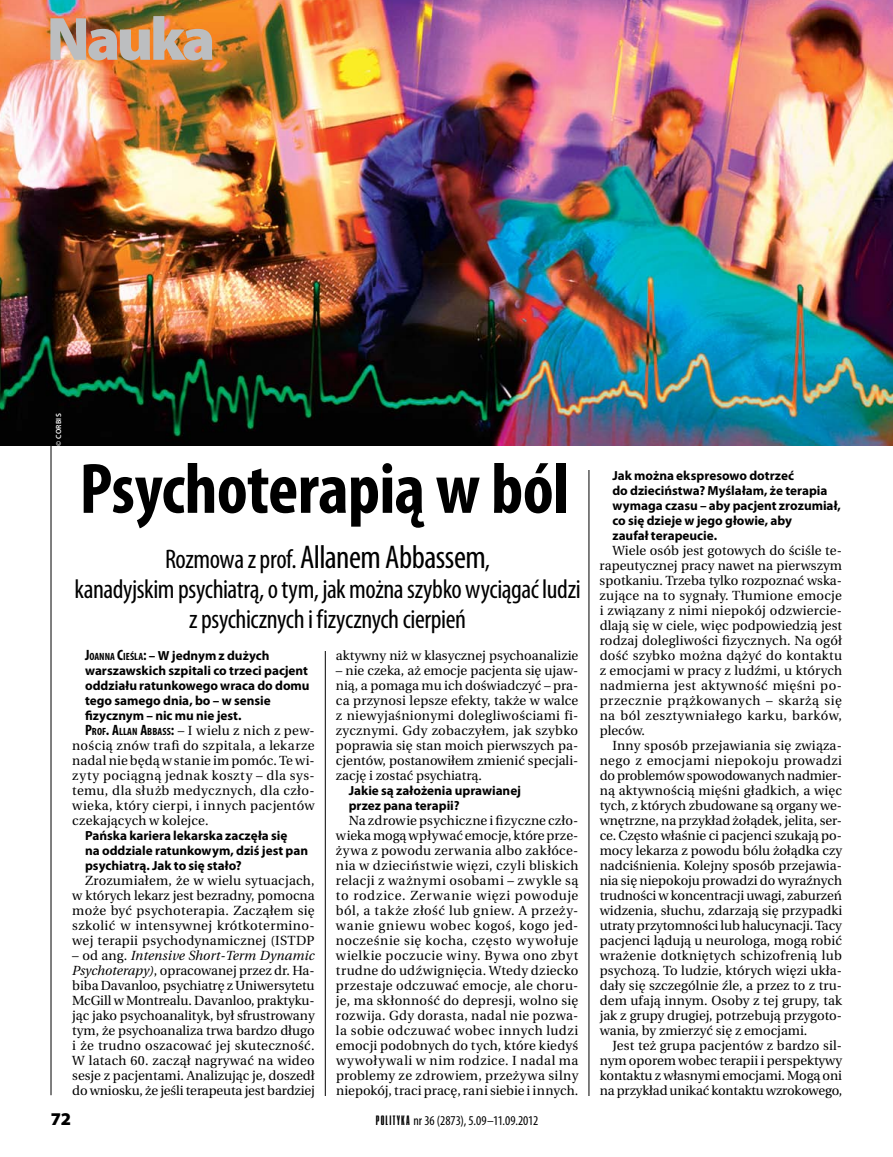
<style>
.page{position:relative;width:893px;height:1157px;background:#fff}
.page>*{position:absolute;margin:0;border:0;box-sizing:border-box;transform-origin:0 0}
.t1{font:700 condensed 72px "Myriad Pro";letter-spacing:-.01em;color:#000}
.t2{font:900 61.5px "Myriad Pro";letter-spacing:-.055em;color:#bcbec0}
.t3{font:condensed 33px "Myriad Pro";letter-spacing:-.015em;color:#000}
.t4{font:condensed 27px/30px "Myriad Pro";letter-spacing:-.015em;color:#000;text-align:center}
.t5{font:900 18px "Myriad Pro";color:#000}
.t6{font:condensed 13.5px "Myriad Pro";color:#000}
.t7{font:13.2px/15px "Utopia PE";color:#000;text-align:justify}
.t8{font:700 13.2px/15px "Myriad Pro";color:#000}
.t9{font:600 7.5px "Myriad Pro";letter-spacing:.045em;color:#fff}
.s1{font-size:27px}
.s2{font-stretch:condensed;font-size:15px}
.s3{font-stretch:condensed;font-size:10.5px}
.s4{font-family:"Myriad Pro";font-weight:700;font-stretch:condensed;font-size:15px}
.s5{font-family:"Myriad Pro";font-weight:700;font-stretch:condensed;font-size:10.5px}
.s6{font-style:italic}
.s7{font-family:"Pcompacta";font-weight:300;font-stretch:normal;font-size:11.7px}
</style>
<div class="page">
<img style="left:0;top:0;width:893px;height:446px">
<hr style="left:325px;top:651px;width:1px;height:444px;background:#000">
<hr style="left:589px;top:471px;width:1px;height:624px;background:#000">
<h2 class="t2" style="left:47px;top:-2px;width:170px">Nauka</h2>
<p class="t9" style="left:54px;top:446px;width:34px;rotate:-90deg">© corbis</p>
<h1 class="t1" style="left:79px;top:444px;width:491px">Psychoterapią w ból</h1>
<h3 class="t3" style="left:165px;top:537px;width:326px"><span class="s1">Rozmowa z prof.</span>Allanem Abbassem<span class="s1">,</span></h3>
<h3 class="t4" style="left:75px;top:573px;width:508px">kanadyjskim psychiatrą, o tym, jak można szybko wyciągać ludzi z psychicznych i fizycznych cierpień</h3>
<p class="t8" style="left:85px;top:647px;width:226px"><span class="s2">J</span><span class="s3">OANNA</span> <span class="s2">C</span><span class="s3">IEŚLA</span><span class="s2">:</span> – W jednym z dużych warszawskich szpitali co trzeci pacjent oddziału ratunkowego wraca do domu tego samego dnia, bo – w sensie fizycznym – nic mu nie jest.</p>
<p class="t7" style="left:72px;top:723px;width:244px;text-indent:13px"><span class="s4">P</span><span class="s5">ROF</span><span class="s4">. A</span><span class="s5">LLAN</span> <span class="s4">A</span><span class="s5">BBASS</span><span class="s4">:</span> – I wielu z nich z pew&shy;nością znów trafi do szpitala, a lekarze nadal nie będą w stanie im pomóc. Te wi&shy;zyty pociągną jednak koszty – dla sys&shy;temu, dla służb medycznych, dla czło&shy;wieka, który cierpi, i innych pacjentów czekających w kolejce.</p>
<p class="t8" style="left:85px;top:827px;width:225px">Pańska kariera lekarska zaczęła się<br>na oddziale ratunkowym, dziś jest pan psychiatrą. Jak to się stało?</p>
<p class="t7" style="left:72px;top:873px;width:244px;text-indent:13px">Zrozumiałem, że w wielu sytuacjach, w których lekarz jest bezradny, pomocna może być psychoterapia. Zacząłem się szkolić w intensywnej krótkotermino&shy;wej terapii psychodynamicznej (ISTDP</p>
<p class="t7" style="left:72px;top:948px;width:244px">– od ang. <span class="s6">Intensive Short-Term Dynamic Psychoterapy)</span>, opracowanej przez dr. Ha&shy;biba Davanloo, psychiatrę z Uniwersytetu McGill w Montrealu. Davanloo, praktyku&shy;jąc jako psychoanalityk, był sfrustrowany tym, że psychoanaliza trwa bardzo długo i że trudno oszacować jej skuteczność.<br>W latach 60. zaczął nagrywać na wideo sesje z pacjentami. Analizując je, doszedł do wniosku, że jeśli terapeuta jest bardziej</p>
<p class="t7" style="left:336px;top:648px;width:244px">aktywny niż w klasycznej psychoanalizie</p>
<p class="t7" style="left:336px;top:663px;width:244px">– nie czeka, aż emocje pacjenta się ujaw&shy;nią, a pomaga mu ich doświadczyć – pra&shy;ca przynosi lepsze efekty, także w walce z niewyjaśnionymi dolegliwościami fi&shy;zycznymi. Gdy zobaczyłem, jak szybko poprawia się stan moich pierwszych pa&shy;cjentów, postanowiłem zmienić specjali&shy;zację i zostać psychiatrą.</p>
<p class="t8" style="left:349px;top:782px;width:174px">Jakie są założenia uprawianej przez pana terapii?</p>
<p class="t7" style="left:336px;top:813px;width:244px;text-indent:13px">Na zdrowie psychiczne i fizyczne czło&shy;wieka mogą wpływać emocje, które prze&shy;żywa z powodu zerwania albo zakłóce&shy;nia w dzieciństwie więzi, czyli bliskich relacji z ważnymi osobami – zwykle są to rodzice. Zerwanie więzi powoduje ból, a także złość lub gniew. A przeży&shy;wanie gniewu wobec kogoś, kogo jed&shy;nocześnie się kocha, często wywołuje wielkie poczucie winy. Bywa ono zbyt trudne do udźwignięcia. Wtedy dziecko przestaje odczuwać emocje, ale choru&shy;je, ma skłonność do depresji, wolno się rozwija. Gdy dorasta, nadal nie pozwa&shy;la sobie odczuwać wobec innych ludzi emocji podobnych do tych, które kiedyś wywoływali w nim rodzice. I nadal ma problemy ze zdrowiem, przeżywa silny niepokój, traci pracę, rani siebie i innych.</p>
<h3 class="t5" style="left:51px;top:1106px;width:22px">72</h3>
<p class="t6" style="left:376px;top:1112px;width:164px"><span class="s7">polityka</span> nr 36 (2873), 5.09–11.09.2012</p>
<p class="t8" style="left:612px;top:467px;width:230px">Jak można ekspresowo dotrzeć<br>do dzieciństwa? Myślałam, że terapia wymaga czasu – aby pacjent zrozumiał, co się dzieje w jego głowie, aby<br>zaufał terapeucie.</p>
<p class="t7" style="left:600px;top:543px;width:244px;text-indent:13px">Wiele osób jest gotowych do ściśle te&shy;rapeutycznej pracy nawet na pierwszym spotkaniu. Trzeba tylko rozpoznać wska&shy;zujące na to sygnały. Tłumione emocje i związany z nimi niepokój odzwiercie&shy;dlają się w ciele, więc podpowiedzią jest rodzaj dolegliwości fizycznych. Na ogół dość szybko można dążyć do kontaktu z emocjami w pracy z ludźmi, u których nadmierna jest aktywność mięśni po&shy;przecznie prążkowanych – skarżą się na ból zesztywniałego karku, barków, pleców.</p>
<p class="t7" style="left:600px;top:738px;width:244px;text-indent:13px">Inny sposób przejawiania się związa&shy;nego z emocjami niepokoju prowadzi do problemów spowodowanych nadmier&shy;ną aktywnością mięśni gładkich, a więc tych, z których zbudowane są organy we&shy;wnętrzne, na przykład żołądek, jelita, ser&shy;ce. Często właśnie ci pacjenci szukają po&shy;mocy lekarza z powodu bólu żołądka czy nadciśnienia. Kolejny sposób przejawia&shy;nia się niepokoju prowadzi do wyraźnych trudności w koncentracji uwagi, zaburzeń widzenia, słuchu, zdarzają się przypadki utraty przytomności lub halucynacji. Tacy pacjenci lądują u neurologa, mogą robić wrażenie dotkniętych schizofrenią lub psychozą. To ludzie, których więzi ukła&shy;dały się szczególnie źle, a przez to z tru&shy;dem ufają innym. Osoby z tej grupy, tak jak z grupy drugiej, potrzebują przygoto&shy;wania, by zmierzyć się z emocjami.</p>
<p class="t7" style="left:600px;top:1038px;width:244px;text-indent:13px">Jest też grupa pacjentów z bardzo sil&shy;nym oporem wobec terapii i perspektywy kontaktu z własnymi emocjami. Mogą oni na przykład unikać kontaktu wzrokowego,</p>
</div>
